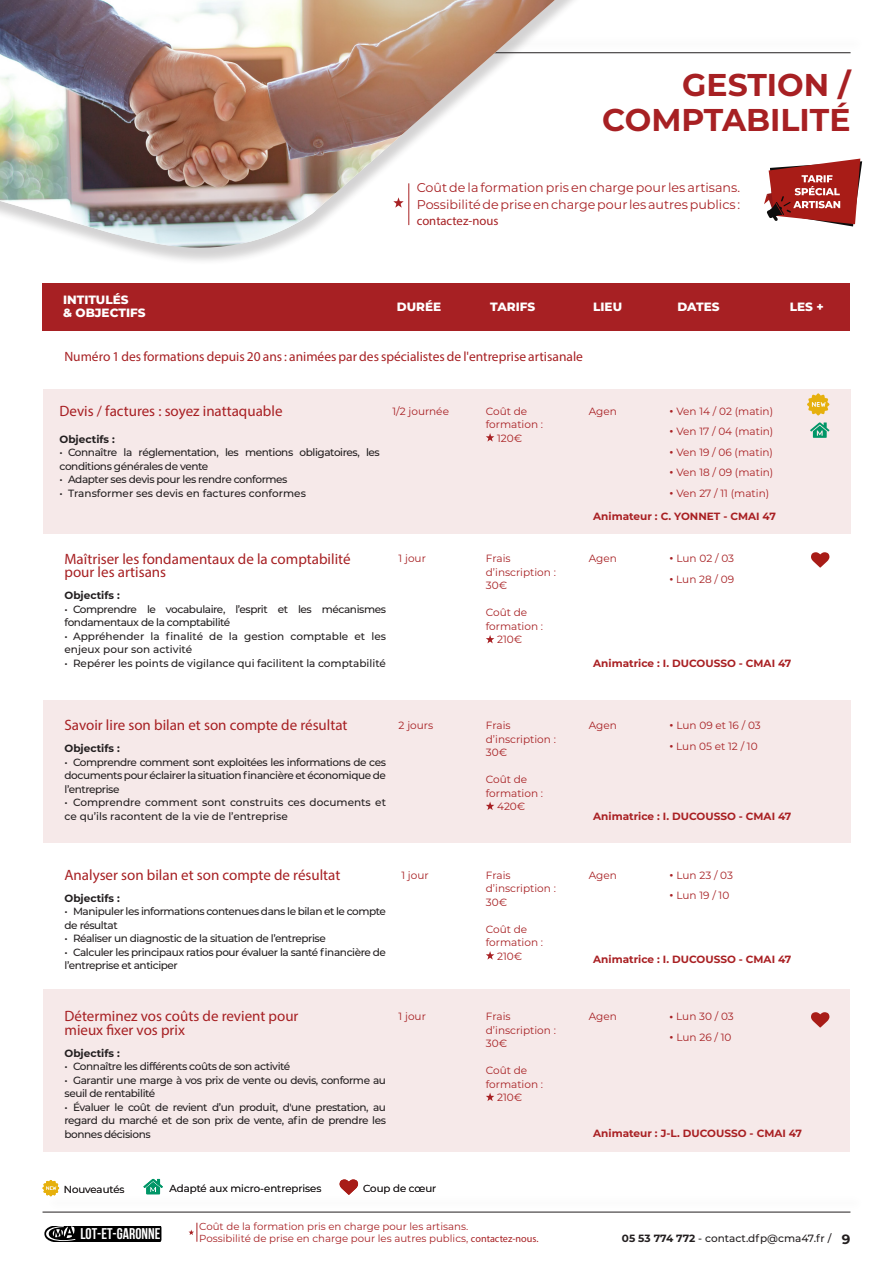
<style>
.page{position:relative;width:893px;height:1263px;background:#fff}
.page>*{position:absolute;margin:0;border:0;box-sizing:border-box;transform-origin:0 0}
.t1{font:700 31.5px "Montserrat";color:#a72023}
.t2{font:700 15.45px "Bebas Neue";color:#fff}
.t3{font:15px/13.5px "Myriad Pro";color:#a72023}
.t4{font:15px "Myriad Pro";color:#a81f23}
.t5{font:13.5px "Myriad Pro";color:#a72023}
.t6{font:12.75px/16.4px "Montserrat";color:#a72023;text-align:justify}
.t7{font:800 12px/13.5px "Montserrat";color:#fff}
.t8{font:500 10.5px/13.5px "Montserrat";letter-spacing:-.04em;color:#231f20}
.t9{font:500 10.5px/13.5px "Montserrat";color:#231f20}
.t10{font:10.5px/13.5px "Montserrat";color:#a72023}
.t11{font:700 10.5px "Montserrat";color:#a92023}
.t12{font:10.5px "Montserrat";color:#a92023}
.t13{font:700 10.5px "Montserrat";color:#231f20}
.t14{font:10.5px "Montserrat";color:#a81f23}
.t15{font:10.5px "Montserrat";color:#a92022}
.t16{font:10.2px/12px "Montserrat";color:#a72023}
.t17{font:10.2px "Montserrat";color:#231f20}
.s1{font-family:"Myriad Pro"}
.s2{font-weight:700}
.s3{font-weight:700;font-size:13.5px}
</style>
<div class="page">
<hr style="left:43px;top:1212px;width:807px;height:1px;background:#231f20">
<svg style="left:44px;top:1226px;width:117px;height:15px;background:#191919"></svg>
<svg style="left:189px;top:1223px;width:9px;height:19px"></svg>
<svg style="left:43px;top:1180px;width:16px;height:16px"></svg>
<svg style="left:340px;top:1179px;width:18px;height:16px"></svg>
<svg style="left:143px;top:1179px;width:20px;height:15px"></svg>
<div style="left:43px;top:389px;width:807px;height:145px;background:#f6e9e9"></div>
<svg style="left:486px;top:433px;width:8px;height:9px"></svg>
<hr style="left:327px;top:52px;width:524px;height:1px;background:#231f20">
<svg style="left:764px;top:159px;width:98px;height:67px"></svg>
<div style="left:43px;top:283px;width:807px;height:47px;background:#a72023"></div>
<div style="left:43px;top:700px;width:807px;height:142px;background:#f6e9e9"></div>
<svg style="left:486px;top:635px;width:8px;height:8px"></svg>
<svg style="left:486px;top:951px;width:8px;height:9px"></svg>
<svg style="left:486px;top:801px;width:8px;height:9px"></svg>
<div style="left:43px;top:989px;width:806px;height:163px;background:#f6e9e9"></div>
<svg style="left:486px;top:1093px;width:8px;height:8px"></svg>
<svg style="left:811px;top:552px;width:18px;height:15px"></svg>
<svg style="left:811px;top:1012px;width:18px;height:15px"></svg>
<svg style="left:807px;top:393px;width:22px;height:22px"></svg>
<svg style="left:810px;top:422px;width:19px;height:16px"></svg>
<div style="left:0;top:0;width:667px;height:266px;background:#fff"></div>
<img style="left:0;top:0;width:555px;height:254px">
<p class="t1" style="left:682px;top:63px;width:170px">GESTION /</p>
<p class="t1" style="left:602px;top:97px;width:250px">COMPTABILITÉ</p>
<p class="t7" style="left:63px;top:292px;width:84px">INTITULÉS<br>&amp; OBJECTIFS</p>
<p class="t6" style="left:417px;top:179px;width:325px">Coût de la formation pris en charge pour les artisans.<br>Possibilité de prise en charge pour les autres publics : <span class="s1">contactez-nous</span></p>
<p class="t7" style="left:397px;top:300px;width:46px">DURÉE</p>
<p class="t7" style="left:490px;top:300px;width:47px">TARIFS</p>
<p class="t7" style="left:593px;top:300px;width:30px">LIEU</p>
<p class="t7" style="left:677px;top:300px;width:44px">DATES</p>
<p class="t7" style="left:790px;top:300px;width:35px">LES +</p>
<p class="t5" style="left:64px;top:348px;width:520px">Numéro 1 des formations depuis 20 ans : animées par des spécialistes de l'entreprise artisanale</p>
<p class="t4" style="left:60px;top:401px;width:224px">Devis / factures : soyez inattaquable</p>
<p class="t13" style="left:60px;top:431px;width:57px">Objectifs :</p>
<p class="t8" style="left:60px;top:445px;width:322px">• Connaître la réglementation, les mentions obligatoires, les conditions générales de vente</p>
<p class="t8" style="left:60px;top:472px;width:229px">• Adapter ses devis pour les rendre conformes</p>
<p class="t9" style="left:60px;top:486px;width:248px">• Transformer ses devis en factures conformes</p>
<p class="t14" style="left:392px;top:404px;width:58px">1/2 journée</p>
<p class="t14" style="left:486px;top:404px;width:43px">Coût de</p>
<p class="t14" style="left:486px;top:417px;width:59px">formation :</p>
<p class="t15" style="left:497px;top:431px;width:27px">120€</p>
<p class="t3" style="left:65px;top:551px;width:288px">Maîtriser les fondamentaux de la comptabilité pour les artisans</p>
<p class="t13" style="left:65px;top:588px;width:57px">Objectifs :</p>
<p class="t8" style="left:65px;top:602px;width:323px">• Comprendre le vocabulaire, l’esprit et les mécanismes fondamentaux de la comptabilité</p>
<p class="t9" style="left:65px;top:629px;width:323px">• Appréhender la finalité de la gestion comptable et les enjeux pour son activité</p>
<p class="t9" style="left:65px;top:656px;width:323px">• Repérer les points de vigilance qui facilitent la comptabilité</p>
<p class="t10" style="left:399px;top:552px;width:29px">1 jour</p>
<p class="t10" style="left:486px;top:552px;width:72px">Frais d’inscription :<br>30€</p>
<p class="t10" style="left:486px;top:606px;width:43px">Coût de</p>
<p class="t10" style="left:486px;top:619px;width:59px">formation :</p>
<p class="t15" style="left:497px;top:632px;width:27px">210€</p>
<p class="t3" style="left:65px;top:718px;width:285px">Savoir lire son bilan et son compte de résultat</p>
<p class="t13" style="left:65px;top:741px;width:57px">Objectifs :</p>
<p class="t8" style="left:65px;top:755px;width:323px;text-align:justify">• Comprendre comment sont exploitées les informations de ces documents pour éclairer la situation financière et économique de l’entreprise</p>
<p class="t9" style="left:65px;top:795px;width:323px">• Comprendre comment sont construits ces documents et ce qu’ils racontent de la vie de l’entreprise</p>
<p class="t10" style="left:399px;top:718px;width:36px">2 jours</p>
<p class="t10" style="left:486px;top:718px;width:72px">Frais d’inscription :<br>30€</p>
<p class="t10" style="left:486px;top:772px;width:43px">Coût de</p>
<p class="t10" style="left:486px;top:786px;width:59px">formation :</p>
<p class="t15" style="left:497px;top:799px;width:30px">420€</p>
<p class="t3" style="left:65px;top:868px;width:277px">Analyser son bilan et son compte de résultat</p>
<p class="t13" style="left:65px;top:890px;width:57px">Objectifs :</p>
<p class="t8" style="left:65px;top:904px;width:323px">• Manipuler les informations contenues dans le bilan et le compte de résultat</p>
<p class="t8" style="left:65px;top:931px;width:263px">• Réaliser un diagnostic de la situation de l’entreprise</p>
<p class="t8" style="left:65px;top:945px;width:323px">• Calculer les principaux ratios pour évaluer la santé financière de l’entreprise et anticiper</p>
<p class="t10" style="left:401px;top:868px;width:29px">1 jour</p>
<p class="t10" style="left:486px;top:868px;width:72px">Frais d’inscription :<br>30€</p>
<p class="t10" style="left:486px;top:922px;width:43px">Coût de</p>
<p class="t10" style="left:486px;top:935px;width:59px">formation :</p>
<p class="t15" style="left:497px;top:949px;width:27px">210€</p>
<p class="t3" style="left:65px;top:1009px;width:236px">Déterminez vos coûts de revient pour mieux fixer vos prix</p>
<p class="t13" style="left:65px;top:1045px;width:57px">Objectifs :</p>
<p class="t8" style="left:65px;top:1059px;width:227px">• Connaître les différents coûts de son activité</p>
<p class="t8" style="left:65px;top:1073px;width:323px">• Garantir une marge à vos prix de vente ou devis, conforme au seuil de rentabilité</p>
<p class="t8" style="left:65px;top:1100px;width:323px;text-align:justify">• Évaluer le coût de revient d’un produit, d'une prestation, au regard du marché et de son prix de vente, afin de prendre les bonnes décisions</p>
<p class="t10" style="left:399px;top:1009px;width:29px">1 jour</p>
<p class="t10" style="left:486px;top:1009px;width:72px">Frais d’inscription :<br>30€</p>
<p class="t10" style="left:486px;top:1063px;width:43px">Coût de</p>
<p class="t10" style="left:486px;top:1077px;width:59px">formation :</p>
<p class="t15" style="left:497px;top:1090px;width:27px">210€</p>
<p class="t17" style="left:64px;top:1182px;width:62px">Nouveautés</p>
<p class="t17" style="left:170px;top:1181px;width:153px">Adapté aux micro-entreprises</p>
<p class="t17" style="left:363px;top:1181px;width:75px">Coup de cœur</p>
<h2 class="t2" style="left:80px;top:1225px;width:81px">LOT-ET-GARONNE</h2>
<p class="t16" style="left:199px;top:1220px;width:341px">Coût de la formation pris en charge pour les artisans.<br>Possibilité de prise en charge pour les autres publics, <span class="s1">contactez-nous.</span></p>
<p class="t14" style="left:589px;top:404px;width:30px">Agen</p>
<p class="t12" style="left:669px;top:404px;width:105px"><span class="s2">•</span> Ven 14 / 02 (matin)</p>
<p class="t12" style="left:669px;top:424px;width:105px"><span class="s2">•</span> Ven 17 / 04 (matin)</p>
<p class="t12" style="left:669px;top:445px;width:105px"><span class="s2">•</span> Ven 19 / 06 (matin)</p>
<p class="t12" style="left:669px;top:465px;width:105px"><span class="s2">•</span> Ven 18 / 09 (matin)</p>
<p class="t12" style="left:669px;top:486px;width:101px"><span class="s2">•</span> Ven 27 / 11 (matin)</p>
<p class="t11" style="left:593px;top:509px;width:184px">Animateur : C. YONNET - CMAI 47</p>
<p class="t10" style="left:589px;top:552px;width:30px">Agen</p>
<p class="t10" style="left:669px;top:552px;width:66px"><span class="s2">•</span> Lun 02 / 03</p>
<p class="t10" style="left:669px;top:572px;width:66px"><span class="s2">•</span> Lun 28 / 09</p>
<p class="t11" style="left:593px;top:655px;width:200px">Animatrice : I. DUCOUSSO - CMAI 47</p>
<p class="t10" style="left:589px;top:718px;width:30px">Agen</p>
<p class="t10" style="left:669px;top:718px;width:93px"><span class="s2">•</span> Lun 09 et 16 / 03</p>
<p class="t10" style="left:669px;top:739px;width:90px"><span class="s2">•</span> Lun 05 et 12 / 10</p>
<p class="t11" style="left:593px;top:809px;width:200px">Animatrice : I. DUCOUSSO - CMAI 47</p>
<p class="t10" style="left:589px;top:868px;width:30px">Agen</p>
<p class="t10" style="left:669px;top:868px;width:65px"><span class="s2">•</span> Lun 23 / 03</p>
<p class="t10" style="left:669px;top:888px;width:61px"><span class="s2">•</span> Lun 19 / 10</p>
<p class="t11" style="left:593px;top:951px;width:200px">Animatrice : I. DUCOUSSO - CMAI 47</p>
<p class="t10" style="left:589px;top:1009px;width:30px">Agen</p>
<p class="t10" style="left:669px;top:1009px;width:66px"><span class="s2">•</span> Lun 30 / 03</p>
<p class="t10" style="left:669px;top:1030px;width:64px"><span class="s2">•</span> Lun 26 / 10</p>
<p class="t11" style="left:593px;top:1126px;width:210px">Animateur : J-L. DUCOUSSO - CMAI 47</p>
<p class="t9" style="left:622px;top:1231px;width:230px"><span class="s2">05 53 774 772</span> - contact.dfp@cma47.fr / <span class="s3">9</span></p>
</div>
